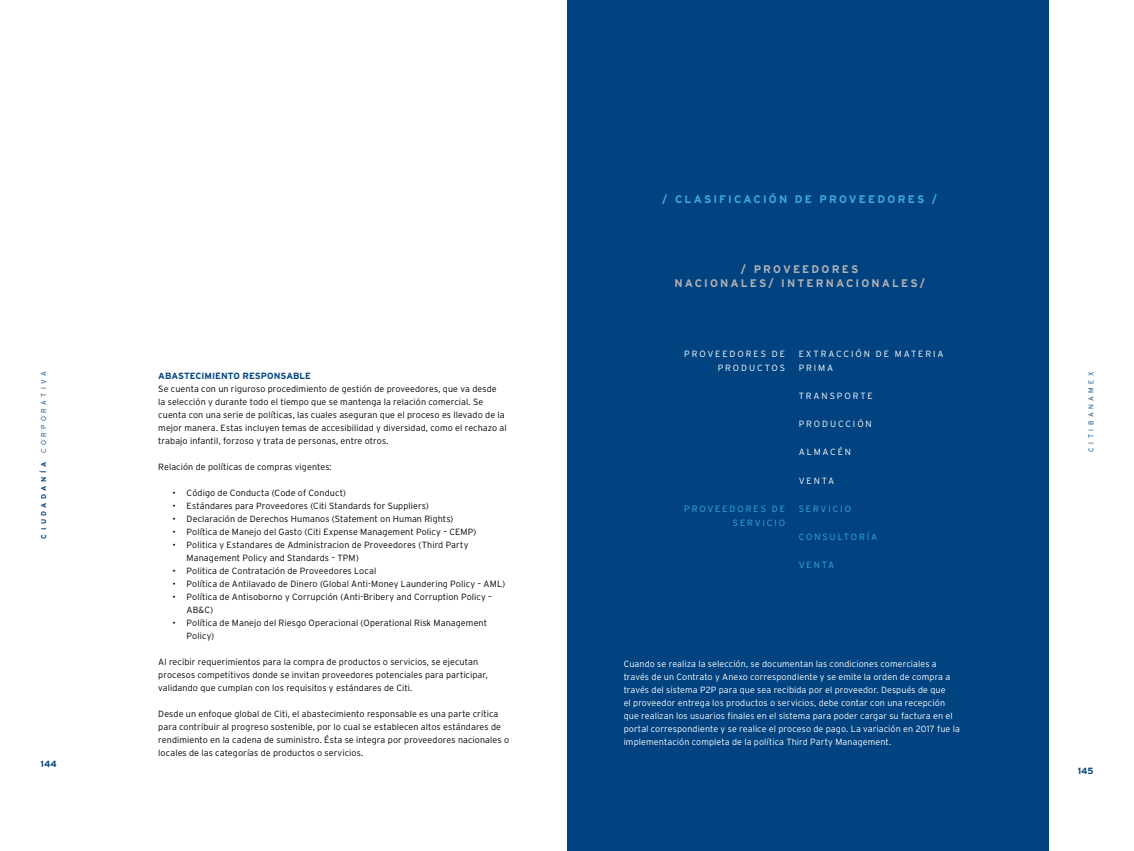
<style>
.page{position:relative;width:1134px;height:851px;background:#fff}
.page>*{position:absolute;margin:0;border:0;box-sizing:border-box;transform-origin:0 0}
.t1{font:700 11px/14px "Interstate";letter-spacing:.19em;color:#b1b0b3;text-align:center}
.t2{font:700 11px "Interstate";letter-spacing:.195em;color:#3daae1}
.t3{font:300 9px/13px "Interstate";letter-spacing:.01em;color:#000}
.t4{font:300 9px/13px "Interstate";letter-spacing:.01em;color:#fff}
.t5{font:300 9px/14px "Interstate";letter-spacing:.21em;color:#fff;text-align:right}
.t6{font:300 9px/14px "Interstate";letter-spacing:.205em;color:#3daae1;text-align:right}
.t7{font:700 9px "Interstate";color:#004380}
.t8{font:300 9px "Interstate";letter-spacing:.205em;color:#fff}
.t9{font:300 9px "Interstate";letter-spacing:.215em;color:#fff}
.t10{font:300 7px "Interstate";letter-spacing:.5em;color:#004380}
.t11{font:700 7px "Interstate";letter-spacing:.5em;color:#004380}
</style>
<div class="page">
<div style="left:567px;top:0;width:482px;height:850px;background:#004380"></div>
<p class="t2" style="left:662px;top:193px;width:276px">/ CLASIFICACIÓN DE PROVEEDORES /</p>
<p class="t1" style="left:674px;top:262px;width:252px">/ PROVEEDORES<br>NACIONALES/ INTERNACIONALES/</p>
<p class="t5" style="left:799px;top:346px;width:146px;text-align:left">EXTRACCIÓN DE MATERIA<br>PRIMA</p>
<p class="t8" style="left:799px;top:390px;width:76px">TRANSPORTE</p>
<p class="t9" style="left:799px;top:419px;width:75px">PRODUCCIÓN</p>
<p class="t8" style="left:799px;top:447px;width:54px">ALMACÉN</p>
<p class="t4" style="left:799px;top:473px;width:37px">VENTA</p>
<p class="t6" style="left:799px;top:501px;width:54px">SERVICIO</p>
<p class="t6" style="left:799px;top:529px;width:80px">CONSULTORÍA</p>
<p class="t6" style="left:799px;top:558px;width:37px">VENTA</p>
<p class="t5" style="left:684px;top:346px;width:102px">PROVEEDORES DE<br>PRODUCTOS</p>
<p class="t10" style="left:40px;top:453px;width:83px;rotate:-90deg">CORPORATIVA</p>
<p class="t10" style="left:1087px;top:451px;width:81px;rotate:-90deg">CITIBANAMEX</p>
<p class="t7" style="left:158px;top:370px;width:154px">ABASTECIMIENTO RESPONSABLE</p>
<p class="t3" style="left:158px;top:382px;width:350px">Se cuenta con un riguroso procedimiento de gestión de proveedores, que va desde<br>la selección y durante todo el tiempo que se mantenga la relación comercial. Se cuenta con una serie de políticas, las cuales aseguran que el proceso es llevado de la mejor manera. Estas incluyen temas de accesibilidad y diversidad, como el rechazo al trabajo infantil, forzoso y trata de personas, entre otros.</p>
<p class="t3" style="left:158px;top:460px;width:175px">Relación de políticas de compras vigentes:</p>
<p class="t3" style="left:172px;top:486px;width:175px">• Código de Conducta (Code of Conduct)</p>
<p class="t3" style="left:172px;top:499px;width:258px">• Estándares para Proveedores (Citi Standards for Suppliers)</p>
<p class="t3" style="left:172px;top:512px;width:282px">• Declaración de Derechos Humanos (Statement on Human Rights)</p>
<p class="t3" style="left:172px;top:525px;width:305px">• Política de Manejo del Gasto (Citi Expense Management Policy – CEMP)</p>
<p class="t3" style="left:187px;top:538px;width:283px;text-indent:-14px">• Politica y Estandares de Administracion de Proveedores (Third Party<br>Management Policy and Standards – TPM)</p>
<p class="t3" style="left:172px;top:564px;width:205px">• Politica de Contratación de Proveedores Local</p>
<p class="t3" style="left:172px;top:577px;width:334px">• Política de Antilavado de Dinero (Global Anti-Money Laundering Policy – AML)</p>
<p class="t3" style="left:187px;top:590px;width:307px;text-indent:-14px">• Política de Antisoborno y Corrupción (Anti-Bribery and Corruption Policy –<br>AB&amp;C)</p>
<p class="t3" style="left:187px;top:616px;width:302px;text-indent:-14px">• Política de Manejo del Riesgo Operacional (Operational Risk Management<br>Policy)</p>
<p class="t3" style="left:158px;top:655px;width:331px">Al recibir requerimientos para la compra de productos o servicios, se ejecutan procesos competitivos donde se invitan proveedores potenciales para participar, validando que cumplan con los requisitos y estándares de Citi.</p>
<p class="t3" style="left:158px;top:707px;width:352px">Desde un enfoque global de Citi, el abastecimiento responsable es una parte crítica para contribuir al progreso sostenible, por lo cual se establecen altos estándares de rendimiento en la cadena de suministro. Ésta se integra por proveedores nacionales o locales de las categorías de productos o servicios.</p>
<p class="t11" style="left:40px;top:538px;width:78px;rotate:-90deg">CIUDADANÍA</p>
<p class="t6" style="left:684px;top:501px;width:102px">PROVEEDORES DE<br>SERVICIO</p>
<p class="t4" style="left:624px;top:656px;width:338px">Cuando se realiza la selección, se documentan las condiciones comerciales a través de un Contrato y Anexo correspondiente y se emite la orden de compra a través del sistema P2P para que sea recibida por el proveedor. Después de que<br>el proveedor entrega los productos o servicios, debe contar con una recepción que realizan los usuarios finales en el sistema para poder cargar su factura en el portal correspondiente y se realice el proceso de pago. La variación en 2017 fue la implementación completa de la política Third Party Management.</p>
<p class="t7" style="left:41px;top:758px;width:18px">144</p>
<p class="t7" style="left:1078px;top:765px;width:17px">145</p>
</div>
